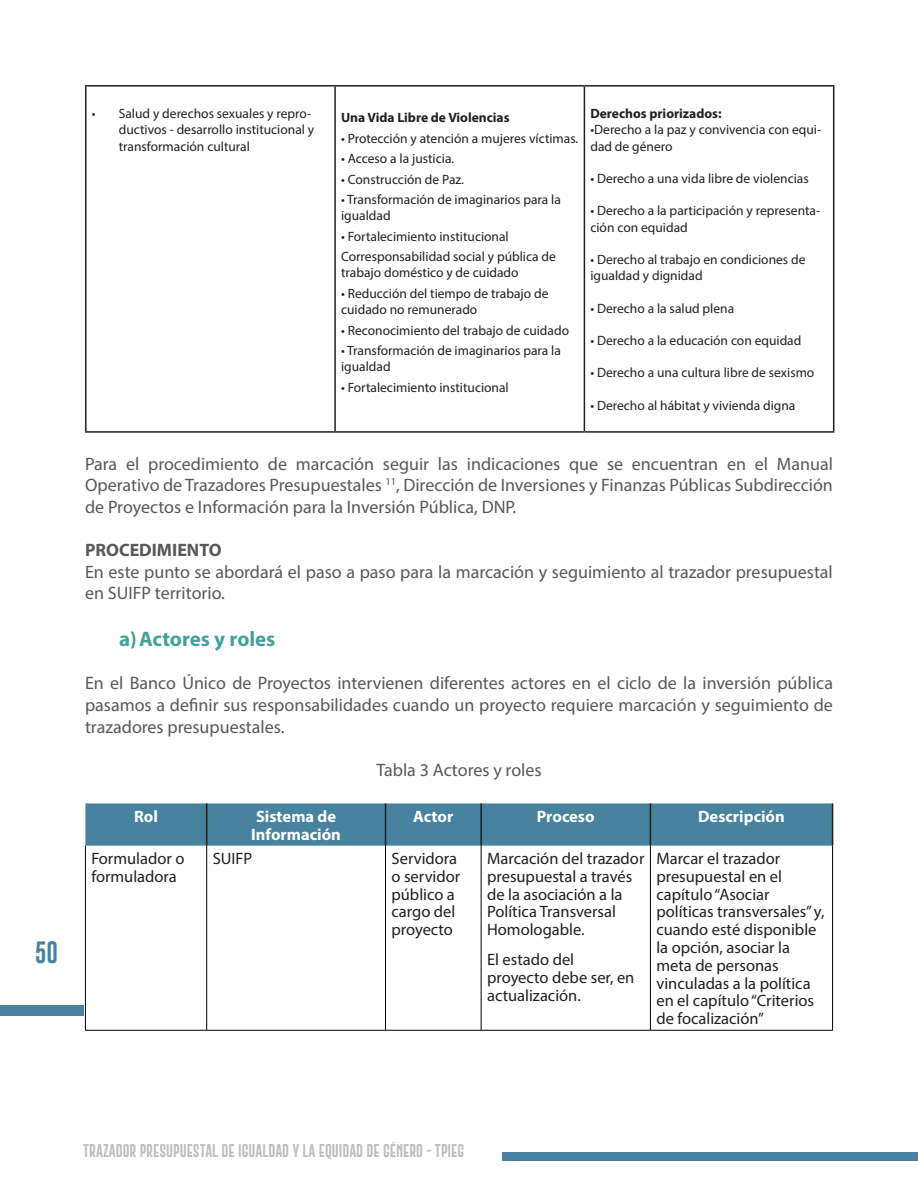
<style>
.page{position:relative;width:918px;height:1188px;background:#fff}
.page>*{position:absolute;margin:0;border:0;box-sizing:border-box;transform-origin:0 0}
.t1{font:22.5px "Gobold Extra 2";color:#47839e}
.t2{font:700 21px "Myriad Pro";color:#44a19b}
.t3{font:18px/21.6px "Myriad Pro";color:#57585a;text-align:justify}
.t4{font:700 18px "Myriad Pro";color:#57585a}
.t5{font:16.5px/17.9px "Myriad Pro";color:#231f20}
.t6{font:700 16.5px/17.9px "Myriad Pro";color:#fff}
.t7{font:13.5px/16.2px "Myriad Pro";color:#231f20}
.t8{font:13.5px "Gobold Extra 2";color:#bcbdc0}
.t9{font:700 13.5px "Myriad Pro";color:#231f20}
</style>
<div class="page">
<div style="left:502px;top:1152px;width:416px;height:9px;background:#47839e"></div>
<div style="left:0;top:1005px;width:83px;height:11px;background:#47839e"></div>
<hr style="left:85px;top:85px;width:250px;height:2px;background:#231f20">
<hr style="left:85px;top:87px;width:2px;height:344px;background:#231f20">
<hr style="left:335px;top:85px;width:249px;height:2px;background:#231f20">
<hr style="left:334px;top:87px;width:2px;height:344px;background:#231f20">
<hr style="left:584px;top:85px;width:250px;height:2px;background:#231f20">
<hr style="left:584px;top:87px;width:1px;height:344px;background:#231f20">
<hr style="left:833px;top:87px;width:1px;height:344px;background:#231f20">
<hr style="left:85px;top:431px;width:250px;height:2px;background:#231f20">
<hr style="left:335px;top:431px;width:249px;height:2px;background:#231f20">
<hr style="left:584px;top:431px;width:250px;height:2px;background:#231f20">
<div style="left:85px;top:803px;width:747px;height:43px;background:#47839e"></div>
<hr style="left:85px;top:846px;width:1px;height:184px;background:#000001">
<hr style="left:206px;top:846px;width:1px;height:184px;background:#000001">
<hr style="left:385px;top:846px;width:1px;height:184px;background:#000001">
<hr style="left:481px;top:846px;width:1px;height:184px;background:#000001">
<hr style="left:650px;top:846px;width:1px;height:184px;background:#000001">
<hr style="left:832px;top:846px;width:1px;height:184px;background:#000001">
<hr style="left:85px;top:1030px;width:122px;height:1px;background:#000001">
<hr style="left:207px;top:1030px;width:179px;height:1px;background:#000001">
<hr style="left:386px;top:1030px;width:95px;height:1px;background:#000001">
<hr style="left:481px;top:1030px;width:169px;height:1px;background:#000001">
<hr style="left:650px;top:1030px;width:183px;height:1px;background:#000001">
<hr style="left:206px;top:803px;width:1px;height:43px;background:#231f20">
<hr style="left:385px;top:803px;width:1px;height:43px;background:#231f20">
<hr style="left:480px;top:803px;width:2px;height:43px;background:#231f20">
<hr style="left:650px;top:803px;width:1px;height:43px;background:#231f20">
<hr style="left:832px;top:803px;width:1px;height:43px;background:#231f20">
<h1 class="t1" style="left:35px;top:938px;width:25px">50</h1>
<p class="t7" style="left:119px;top:105px;width:197px;text-indent:-27px">• Salud y derechos sexuales y repro&shy;ductivos - desarrollo institucional y transformación cultural</p>
<p class="t9" style="left:341px;top:109px;width:170px">Una Vida Libre de Violencias</p>
<p class="t7" style="left:341px;top:130px;width:239px">• Protección y atención a mujeres víctimas.</p>
<p class="t7" style="left:341px;top:150px;width:115px">• Acceso a la justicia.</p>
<p class="t7" style="left:341px;top:171px;width:125px">• Construcción de Paz.</p>
<p class="t7" style="left:341px;top:191px;width:221px">• Transformación de imaginarios para la igualdad</p>
<p class="t7" style="left:341px;top:226px;width:216px;line-height:20.4px">• Fortalecimiento institucional<br>Corresponsabilidad social y pública de</p>
<p class="t7" style="left:341px;top:265px;width:179px">trabajo doméstico y de cuidado</p>
<p class="t7" style="left:341px;top:285px;width:209px">• Reducción del tiempo de trabajo de cuidado no remunerado</p>
<p class="t7" style="left:341px;top:322px;width:230px">• Reconocimiento del trabajo de cuidado</p>
<p class="t7" style="left:341px;top:342px;width:221px">• Transformación de imaginarios para la igualdad</p>
<p class="t7" style="left:341px;top:379px;width:169px">• Fortalecimiento institucional</p>
<p class="t9" style="left:590px;top:105px;width:133px">Derechos priorizados:</p>
<p class="t7" style="left:590px;top:121px;width:232px">•Derecho a la paz y convivencia con equi&shy;dad de género</p>
<p class="t7" style="left:590px;top:170px;width:220px">• Derecho a una vida libre de violencias</p>
<p class="t7" style="left:590px;top:202px;width:231px">• Derecho a la participación y representa&shy;ción con equidad</p>
<p class="t7" style="left:590px;top:251px;width:217px">• Derecho al trabajo en condiciones de igualdad y dignidad</p>
<p class="t7" style="left:590px;top:300px;width:145px">• Derecho a la salud plena</p>
<p class="t7" style="left:590px;top:332px;width:213px">• Derecho a la educación con equidad</p>
<p class="t7" style="left:590px;top:364px;width:225px">• Derecho a una cultura libre de sexismo</p>
<p class="t7" style="left:590px;top:397px;width:206px">• Derecho al hábitat y vivienda digna</p>
<p class="t3" style="left:85px;top:453px;width:749px">Para el procedimiento de marcación seguir las indicaciones que se encuentran en el Manual Operativo de Trazadores Presupuestales <sup>11</sup>, Dirección de Inversiones y Finanzas Públicas Subdirección de Proyectos e Información para la Inversión Pública, DNP.</p>
<h3 class="t4" style="left:85px;top:538px;width:138px">PROCEDIMIENTO</h3>
<h3 class="t3" style="left:85px;top:561px;width:749px">En este punto se abordará el paso a paso para la marcación y seguimiento al trazador presupuestal en SUIFP territorio.</h3>
<h2 class="t2" style="left:119px;top:625px;width:158px">a)Actores y roles</h2>
<h3 class="t3" style="left:85px;top:672px;width:749px">En el Banco Único de Proyectos intervienen diferentes actores en el ciclo de la inversión pública pasamos a definir sus responsabilidades cuando un proyecto requiere marcación y seguimiento de trazadores presupuestales.</h3>
<h3 class="t3" style="left:376px;top:759px;width:167px">Tabla 3 Actores y roles</h3>
<p class="t6" style="left:134px;top:807px;width:25px">Rol</p>
<p class="t6" style="left:251px;top:807px;width:91px">Sistema de<br>Información</p>
<p class="t6" style="left:413px;top:807px;width:42px">Actor</p>
<p class="t6" style="left:537px;top:807px;width:59px">Proceso</p>
<p class="t6" style="left:698px;top:807px;width:88px">Descripción</p>
<p class="t5" style="left:91px;top:849px;width:95px">Formulador o formuladora</p>
<p class="t5" style="left:213px;top:849px;width:41px">SUIFP</p>
<p class="t5" style="left:392px;top:849px;width:70px">Servidora o servidor público a cargo del proyecto</p>
<p class="t5" style="left:487px;top:849px;width:159px">Marcación del trazador presupuestal a través de la asociación a la<br>Política Transversal<br>Homologable.</p>
<p class="t5" style="left:487px;top:950px;width:149px">El estado del proyecto debe ser, en actualización.</p>
<p class="t5" style="left:656px;top:849px;width:170px">Marcar el trazador presupuestal en el capítulo “Asociar políticas transversales” y, cuando esté disponible la opción, asociar la meta de personas vinculadas a la política en el capítulo “Criterios de focalización”</p>
<p class="t8" style="left:83px;top:1142px;width:383px">TRAZADOR PRESUPUESTAL DE IGUALDAD Y LA EQUIDAD DE GÉNERO - TPIEG</p>
</div>
